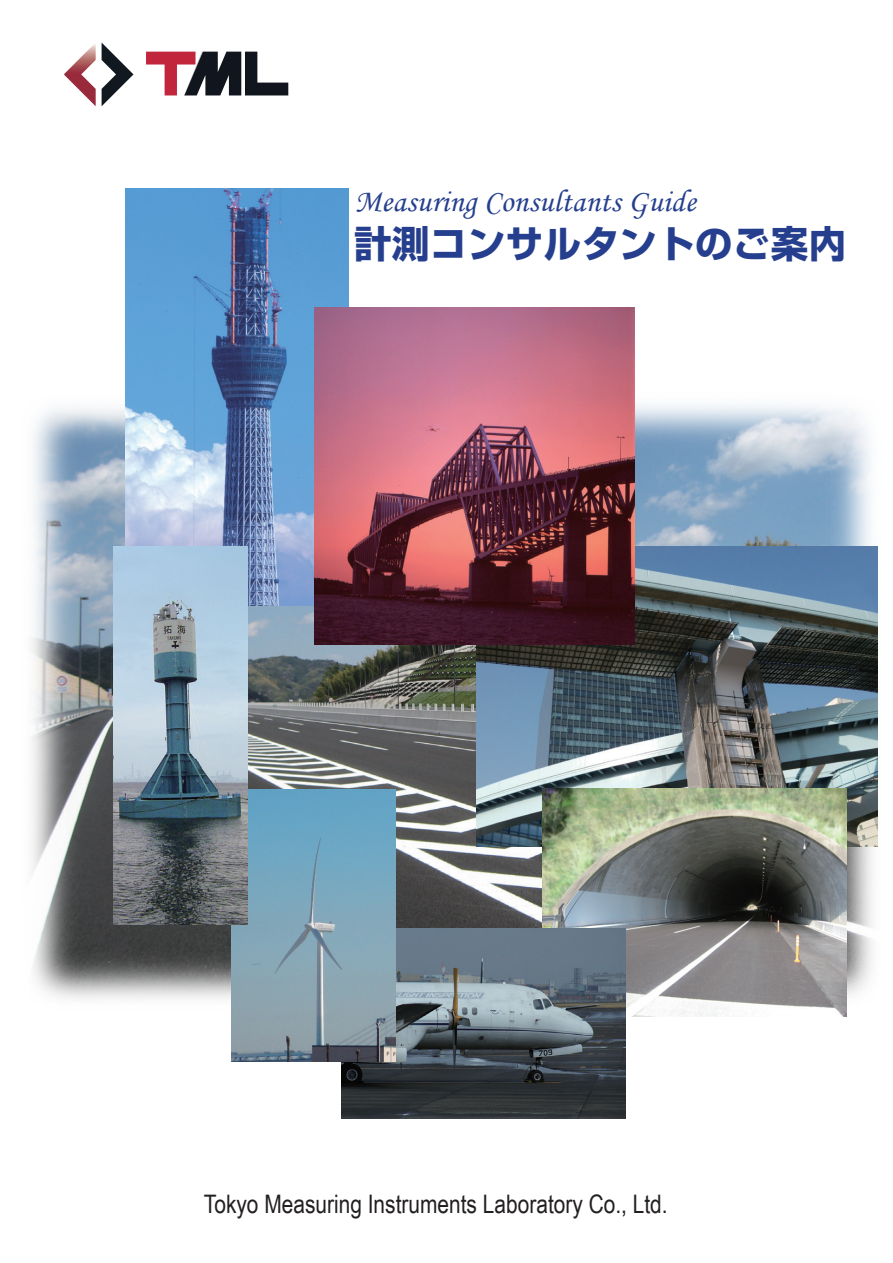
<style>
.page{position:relative;width:893px;height:1263px;background:#fff}
.page>*{position:absolute;margin:0;border:0;box-sizing:border-box;transform-origin:0 0}
.t1{font:700 37.5px "Shin Go Pro";letter-spacing:.01em;color:#253f8e}
.t2{font:31.5px "Monotype Corsiva";letter-spacing:.01em;color:#253f8e}
.t3{font:25.5px "Arial Narrow";color:#231f20}
</style>
<div class="page">
<img style="left:31px;top:405px;width:847px;height:607px">
<img style="left:477px;top:546px;width:400px;height:300px">
<img style="left:125px;top:188px;width:223px;height:417px">
<img style="left:542px;top:789px;width:304px;height:228px">
<img style="left:341px;top:928px;width:284px;height:190px">
<img style="left:315px;top:308px;width:320px;height:336px">
<img style="left:232px;top:790px;width:164px;height:271px">
<img style="left:113px;top:546px;width:134px;height:379px">
<svg style="left:146px;top:52px;width:142px;height:43px"></svg>
<svg style="left:102px;top:43px;width:31px;height:63px"></svg>
<svg style="left:64px;top:44px;width:32px;height:62px"></svg>
<p class="t2" style="left:355px;top:182px;width:342px">Measuring Consultants Guide</p>
<h1 class="t1" style="left:354px;top:214px;width:494px">計測コンサルタントのご案内</h1>
<p class="t3" style="left:204px;top:1185px;width:465px">Tokyo Measuring Instruments Laboratory Co., Ltd.</p>
</div>
